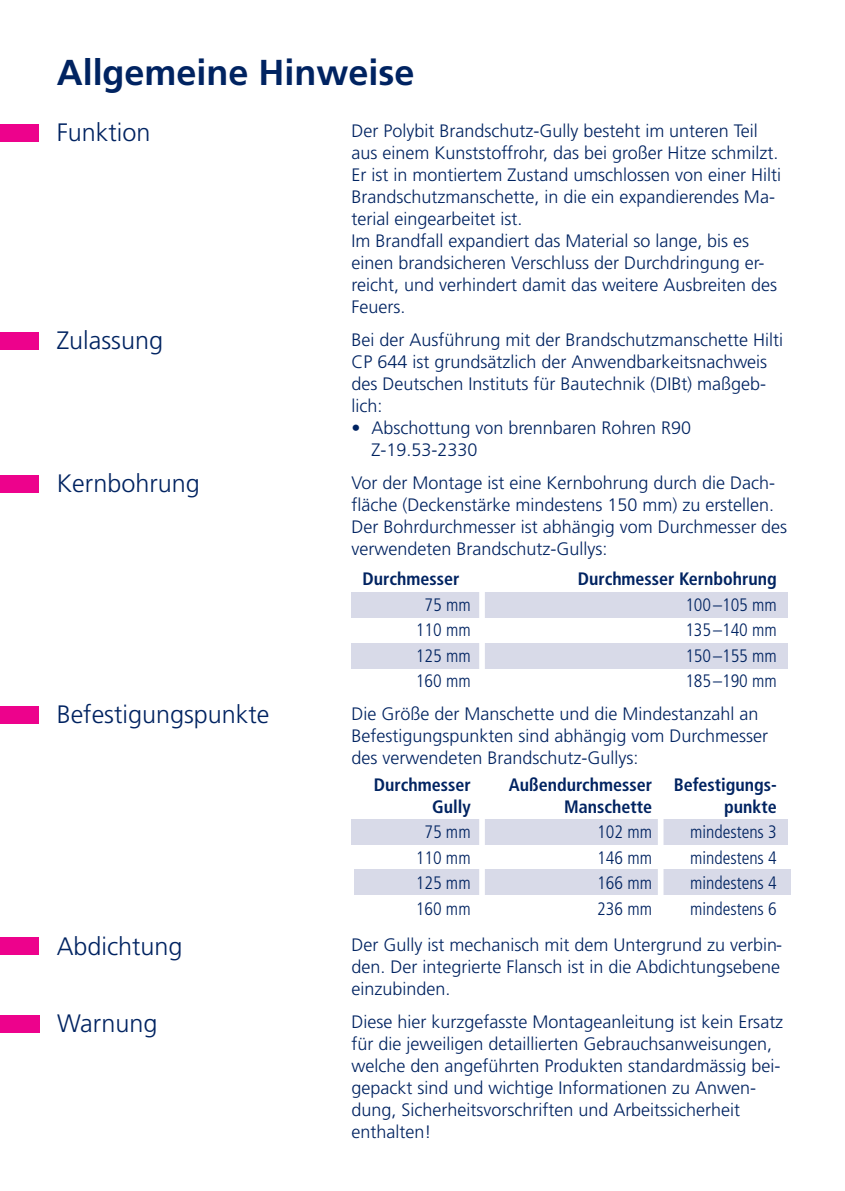
<style>
.page{position:relative;width:845px;height:1191px;background:#fff}
.page>*{position:absolute;margin:0;border:0;box-sizing:border-box;transform-origin:0 0}
.t1{font:700 36px "Frutiger";color:#002361}
.t2{font:300 25.2px "Frutiger";color:#002361}
.t3{font:300 18px/22px "Frutiger";color:#002361}
.t4{font:300 condensed 18px "Frutiger";color:#002361}
.t5{font:700 condensed 18px "Frutiger";color:#002361}
</style>
<div class="page">
<div style="left:0;top:124px;width:39px;height:17px;background:#ed028c"></div>
<div style="left:0;top:332px;width:39px;height:18px;background:#ed028c"></div>
<div style="left:0;top:937px;width:39px;height:18px;background:#ed028c"></div>
<div style="left:0;top:1015px;width:40px;height:17px;background:#ed028c"></div>
<div style="left:0;top:475px;width:39px;height:18px;background:#ed028c"></div>
<div style="left:0;top:706px;width:39px;height:18px;background:#ed028c"></div>
<div style="left:351px;top:592px;width:437px;height:25px;background:#d8dae8"></div>
<div style="left:351px;top:643px;width:437px;height:25px;background:#d8dae8"></div>
<div style="left:479px;top:574px;width:6px;height:110px;background:#fff"></div>
<div style="left:351px;top:819px;width:437px;height:26px;background:#d8dae8"></div>
<div style="left:354px;top:869px;width:437px;height:26px;background:#d8dae8"></div>
<div style="left:479px;top:795px;width:6px;height:131px;background:#fff"></div>
<div style="left:658px;top:795px;width:5px;height:131px;background:#fff"></div>
<h1 class="t1" style="left:57px;top:58px;width:359px">Allgemeine Hinweise</h1>
<h2 class="t2" style="left:57px;top:122px;width:95px">Funktion</h2>
<p class="t3" style="left:351px;top:121px;width:431px">Der Polybit Brandschutz-Gully besteht im unteren Teil aus einem Kunststoffrohr, das bei großer Hitze schmilzt.<br>Er ist in montiertem Zustand umschlossen von einer Hilti Brandschutzmanschette, in die ein expandierendes Ma&shy;terial eingearbeitet ist.<br>Im Brandfall expandiert das Material so lange, bis es einen brandsicheren Verschluss der Durchdringung er&shy;reicht, und verhindert damit das weitere Ausbreiten des Feuers.</p>
<p class="t3" style="left:351px;top:330px;width:433px">Bei der Ausführung mit der Brandschutzmanschette Hilti CP 644 ist grundsätzlich der Anwendbarkeitsnachweis des Deutschen Instituts für Bautechnik (DIBt) maßgeb&shy;lich:</p>
<p class="t3" style="left:371px;top:418px;width:321px;text-indent:-20px">• Abschottung von brennbaren Rohren R90<br>Z-19.53-2330</p>
<p class="t3" style="left:351px;top:473px;width:437px">Vor der Montage ist eine Kernbohrung durch die Dach&shy;fläche (Deckenstärke mindestens 150 mm) zu erstellen.<br>Der Bohrdurchmesser ist abhängig vom Durchmesser des verwendeten Brandschutz-Gullys:</p>
<p class="t5" style="left:362px;top:572px;width:98px">Durchmesser</p>
<p class="t5" style="left:578px;top:572px;width:201px">Durchmesser Kernbohrung</p>
<p class="t4" style="left:424px;top:597px;width:48px">75 mm</p>
<p class="t4" style="left:685px;top:597px;width:93px">100–105 mm</p>
<p class="t4" style="left:416px;top:623px;width:56px">110 mm</p>
<p class="t4" style="left:685px;top:623px;width:93px">135–140 mm</p>
<p class="t4" style="left:416px;top:648px;width:56px">125 mm</p>
<p class="t4" style="left:685px;top:648px;width:93px">150–155 mm</p>
<p class="t4" style="left:416px;top:674px;width:56px">160 mm</p>
<p class="t4" style="left:685px;top:674px;width:93px">185–190 mm</p>
<p class="t3" style="left:351px;top:704px;width:418px">Die Größe der Manschette und die Mindestanzahl an<br>Befestigungspunkten sind abhängig vom Durchmesser des verwendeten Brandschutz-Gullys:</p>
<p class="t5" style="left:374px;top:777px;width:98px">Durchmesser</p>
<p class="t5" style="left:509px;top:777px;width:270px">Außendurchmesser Befestigungs-</p>
<p class="t5" style="left:432px;top:799px;width:40px">Gully</p>
<p class="t5" style="left:564px;top:799px;width:89px">Manschette</p>
<p class="t5" style="left:724px;top:799px;width:54px">punkte</p>
<p class="t4" style="left:424px;top:825px;width:48px">75 mm</p>
<p class="t4" style="left:597px;top:825px;width:56px">102 mm</p>
<p class="t4" style="left:690px;top:825px;width:88px">mindestens 3</p>
<p class="t4" style="left:416px;top:850px;width:56px">110 mm</p>
<p class="t4" style="left:597px;top:850px;width:56px">146 mm</p>
<p class="t4" style="left:690px;top:850px;width:88px">mindestens 4</p>
<p class="t4" style="left:416px;top:876px;width:56px">125 mm</p>
<p class="t4" style="left:597px;top:876px;width:56px">166 mm</p>
<p class="t4" style="left:690px;top:876px;width:88px">mindestens 4</p>
<p class="t4" style="left:416px;top:901px;width:56px">160 mm</p>
<p class="t4" style="left:597px;top:901px;width:56px">236 mm</p>
<p class="t4" style="left:690px;top:901px;width:88px">mindestens 6</p>
<p class="t3" style="left:351px;top:935px;width:432px;text-align:justify">Der Gully ist mechanisch mit dem Untergrund zu verbin&shy;den. Der integrierte Flansch ist in die Abdichtungsebene einzubinden.</p>
<p class="t3" style="left:351px;top:1012px;width:433px">Diese hier kurzgefasste Montageanleitung ist kein Ersatz für die jeweiligen detaillierten Gebrauchsanweisungen, welche den angeführten Produkten standardmässig bei&shy;gepackt sind und wichtige Informationen zu Anwen&shy;dung, Sicherheitsvorschriften und Arbeitssicherheit enthalten!</p>
<h2 class="t2" style="left:57px;top:330px;width:108px">Zulassung</h2>
<h2 class="t2" style="left:57px;top:473px;width:145px">Kernbohrung</h2>
<h2 class="t2" style="left:57px;top:704px;width:214px">Befestigungspunkte</h2>
<h2 class="t2" style="left:57px;top:935px;width:127px">Abdichtung</h2>
<h2 class="t2" style="left:57px;top:1013px;width:102px">Warnung</h2>
</div>
